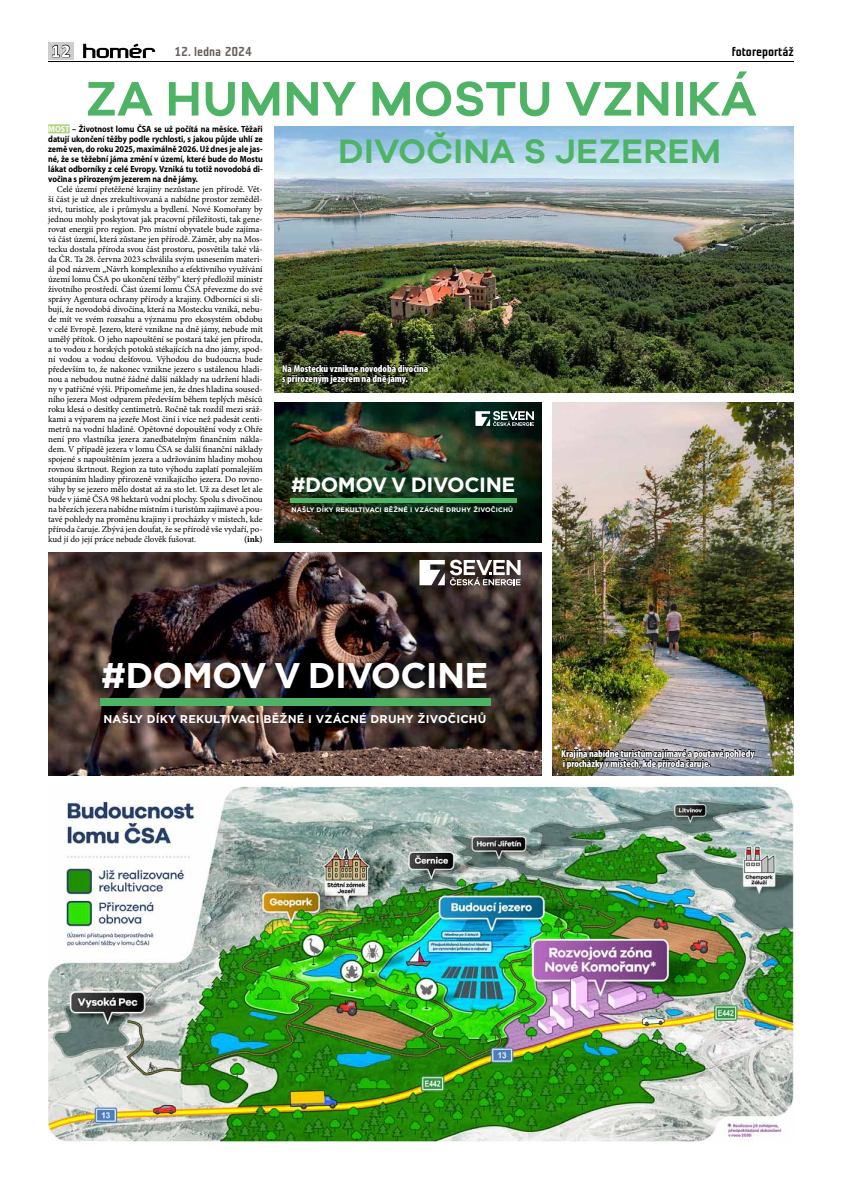
<style>
.page{position:relative;width:842px;height:1191px;background:#fff}
.page>*{position:absolute;margin:0;border:0;box-sizing:border-box;transform-origin:0 0}
.t1{font:600 50px "Galano Grotesque";letter-spacing:.01em;color:#4eb365}
.t2{font:700 35.6px "Gotham";letter-spacing:-.02em;color:#fff}
.t3{font:600 35px "Galano Grotesque";letter-spacing:.01em;color:#4eb365}
.t4{font:700 20.6px "Gotham";letter-spacing:-.02em;color:#fff}
.t5{font:700 18px "Calibri";color:#fff}
.t6{font:13px "Teuton Fett";color:#66605c}
.t7{font:13px "Teuton Fett";color:#000}
.t8{font:700 11.3px "Gotham";letter-spacing:.02em;color:#fff}
.t9{font:900 condensed 10px/10px "Myriad Pro";letter-spacing:-.005em;color:#fff}
.t10{font:9px/10px "Minion Pro";letter-spacing:-.005em;color:#000;text-align:justify}
.t11{font:700 9px/10px "Myriad Pro";color:#000;text-align:justify;scale:.9 1}
.t12{font:700 9px "Minion Pro";color:#000}
.t13{font:700 6.5px "Gotham";letter-spacing:.02em;color:#fff}
.s1{color:#fff}
</style>
<div class="page">
<svg style="left:83px;top:43px;width:73px;height:16px"></svg>
<hr style="left:48px;top:62px;width:746px;height:1px;background:#000">
<svg style="left:48px;top:43px;width:25px;height:17px"></svg>
<svg style="left:52px;top:45px;width:18px;height:12px"></svg>
<div style="left:48px;top:124px;width:22px;height:9px;background:#afd17b"></div>
<img style="left:275px;top:126px;width:519px;height:266px">
<img style="left:48px;top:785px;width:746px;height:357px">
<img style="left:553px;top:402px;width:241px;height:374px">
<img style="left:48px;top:552px;width:493px;height:224px">
<svg style="left:419px;top:559px;width:101px;height:26px"></svg>
<div style="left:100px;top:698px;width:391px;height:8px;background:#4eb365"></div>
<img style="left:275px;top:402px;width:266px;height:140px">
<hr style="left:290px;top:498px;width:227px;height:4px;background:#4eb365">
<svg style="left:475px;top:411px;width:59px;height:15px"></svg>
<svg style="left:281px;top:330px;width:148px;height:63px;background:#293018"></svg>
<img style="left:561px;top:742px;width:195px;height:34px">
<h3 class="t5" style="left:51px;top:38px;width:21px">12</h3>
<h3 class="t6" style="left:174px;top:45px;width:79px">12. ledna 2024</h3>
<h3 class="t7" style="left:732px;top:45px;width:63px">fotoreportáž</h3>
<h1 class="t1" style="left:86px;top:68px;width:672px">ZA HUMNY MOSTU VZNIKÁ</h1>
<p class="t11" style="left:48px;top:124px;width:240px"><span class="s1">MOST</span> – Životnost lomu ČSA se už počítá na měsíce. Těžaři datují ukončení těžby podle rychlosti, s jakou půjde uhlí ze země ven, do roku 2025, maximálně 2026. Už dnes je ale jas&shy;né, že se těžební jáma změní v území, které bude do Mostu lákat odborníky z celé Evropy. Vzniká tu totiž novodobá di&shy;vočina s přirozeným jezerem na dně jámy.</p>
<p class="t10" style="left:48px;top:184px;width:216px;text-indent:9px">Celé území přetěžené krajiny nezůstane jen přírodě. Vět&shy;ší část je už dnes zrekultivovaná a nabídne prostor zeměděl&shy;ství, turistice, ale i průmyslu a bydlení. Nové Komořany by jednou mohly poskytovat jak pracovní příležitosti, tak gene&shy;rovat energii pro region. Pro místní obyvatele bude zajíma&shy;vá část území, která zůstane jen přírodě. Záměr, aby na Mos&shy;tecku dostala příroda svou část prostoru, posvětila také vlá&shy;da ČR. Ta 28. června 2023 schválila svým usnesením materi&shy;ál pod názvem „Návrh komplexního a efektivního využívání území lomu ČSA po ukončení těžby“ který předložil ministr životního prostředí. Část území lomu ČSA převezme do své správy Agentura ochrany přírody a krajiny. Odborníci si sli&shy;bují, že novodobá divočina, která na Mostecku vzniká, nebu&shy;de mít ve svém rozsahu a významu pro ekosystém obdobu v celé Evropě. Jezero, které vznikne na dně jámy, nebude mít umělý přítok. O jeho napouštění se postará také jen příroda, a to vodou z horských potoků stékajících na dno jámy, spod&shy;ní vodou a vodou dešťovou. Výhodou do budoucna bude především to, že nakonec vznikne jezero s ustálenou hladi&shy;nou a nebudou nutné žádné další náklady na udržení hladi&shy;ny v patřičné výši. Připomeňme jen, že dnes hladina soused&shy;ního jezera Most odparem především během teplých měsíců roku klesá o desítky centimetrů. Ročně tak rozdíl mezi sráž&shy;kami a výparem na jezeře Most činí i více než padesát centi&shy;metrů na vodní hladině. Opětovné dopouštění vody z Ohře není pro vlastníka jezera zanedbatelným finančním nákla&shy;dem. V případě jezera v lomu ČSA se další finanční náklady spojené s napouštěním jezera a udržováním hladiny mohou rovnou škrtnout. Region za tuto výhodu zaplatí pomalejším stoupáním hladiny přirozeně vznikajícího jezera. Do rovno&shy;váhy by se jezero mělo dostat až za sto let. Už za deset let ale bude v jámě ČSA 98 hektarů vodní plochy. Spolu s divočinou na březích jezera nabídne místním i turistům zajímavé a pou&shy;tavé pohledy na proměnu krajiny i procházky v místech, kde příroda čaruje. Zbývá jen doufat, že se přírodě vše vydaří, po&shy;kud jí do její práce nebude člověk fušovat.</p>
<p class="t12" style="left:244px;top:533px;width:20px">(ink)</p>
<h3 class="t3" style="left:338px;top:130px;width:384px">DIVOČINA S JEZEREM</h3>
<p class="t9" style="left:282px;top:363px;width:148px">Na Mostecku vznikne novodobá divočina s přirozeným jezerem na dně jámy.</p>
<h3 class="t4" style="left:291px;top:471px;width:226px">#DOMOV V DIVOCINE</h3>
<p class="t13" style="left:291px;top:505px;width:223px">NAŠLY DÍKY REKULTIVACI BĚŽNÉ I VZÁCNÉ DRUHY ŽIVOČICHŮ</p>
<h2 class="t2" style="left:101px;top:652px;width:389px">#DOMOV V DIVOCINE</h2>
<p class="t8" style="left:103px;top:711px;width:384px">NAŠLY DÍKY REKULTIVACI BĚŽNÉ I VZÁCNÉ DRUHY ŽIVOČICHŮ</p>
<p class="t9" style="left:561px;top:748px;width:195px">Krajina nabídne turistům zajímavé a poutavé pohledy i procházky v místech, kde příroda čaruje.</p>
</div>
